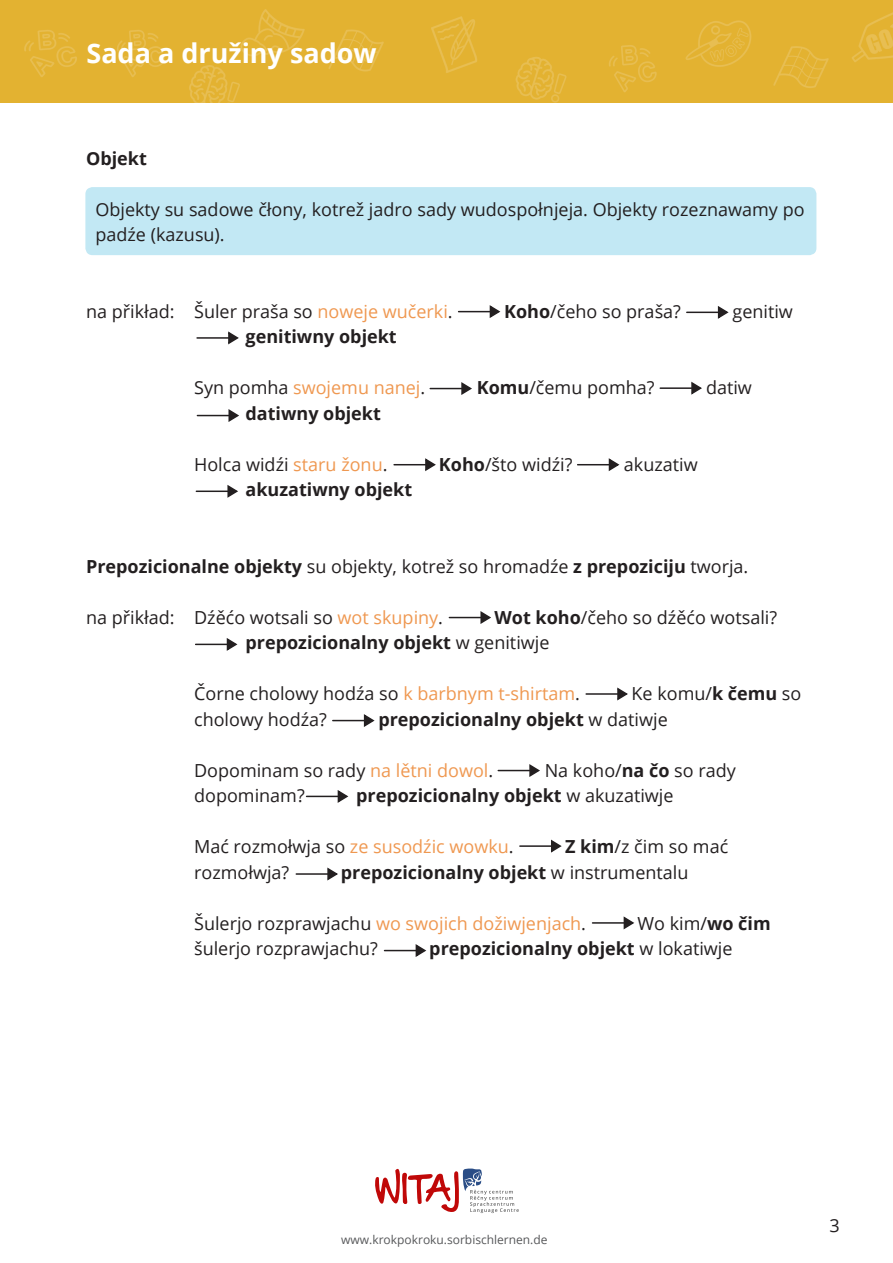
<style>
.page{position:relative;width:893px;height:1263px;background:#fff}
.page>*{position:absolute;margin:0;border:0;box-sizing:border-box;transform-origin:0 0}
.t1{font:700 27px "Open Sans";color:#fff}
.abstand{font:18px/25.5px "Open Sans";color:#231f20}
.abstand-2{font:700 18px "Open Sans";color:#231f20}
.abstand-3{font:18px "Open Sans";color:#ef9851}
.t2{font:12px "Open Sans";color:#57585a}
.s1{color:#ef9851}
.s2{font-weight:700}
.s3{color:#231f20}
.s4{font-weight:400}
</style>
<div class="page">
<img style="left:0;top:0;width:96px;height:102px">
<img style="left:96px;top:0;width:797px;height:102px">
<svg style="left:375px;top:1168px;width:144px;height:45px"></svg>
<div style="left:85px;top:187px;width:731px;height:68px;background:#c2e8f4;border-radius:7px"></div>
<hr style="left:687px;top:312px;width:31px;height:1px;background:#231f20">
<svg style="left:717px;top:306px;width:12px;height:13px"></svg>
<hr style="left:459px;top:311px;width:31px;height:1px;background:#231f20">
<svg style="left:489px;top:305px;width:12px;height:13px"></svg>
<hr style="left:197px;top:337px;width:32px;height:2px;background:#231f20">
<svg style="left:227px;top:331px;width:12px;height:14px"></svg>
<hr style="left:430px;top:388px;width:32px;height:1px;background:#231f20">
<svg style="left:461px;top:382px;width:11px;height:13px"></svg>
<hr style="left:660px;top:387px;width:32px;height:2px;background:#231f20">
<svg style="left:691px;top:381px;width:11px;height:14px"></svg>
<hr style="left:197px;top:415px;width:32px;height:1px;background:#231f20">
<svg style="left:228px;top:409px;width:11px;height:13px"></svg>
<hr style="left:196px;top:490px;width:32px;height:2px;background:#231f20">
<svg style="left:227px;top:485px;width:11px;height:13px"></svg>
<hr style="left:394px;top:464px;width:32px;height:1px;background:#231f20">
<svg style="left:424px;top:458px;width:12px;height:13px"></svg>
<hr style="left:578px;top:464px;width:31px;height:1px;background:#231f20">
<svg style="left:608px;top:458px;width:12px;height:13px"></svg>
<hr style="left:449px;top:617px;width:32px;height:1px;background:#231f20">
<svg style="left:480px;top:611px;width:11px;height:13px"></svg>
<hr style="left:196px;top:644px;width:31px;height:1px;background:#231f20">
<svg style="left:226px;top:638px;width:12px;height:13px"></svg>
<hr style="left:586px;top:693px;width:32px;height:2px;background:#231f20">
<svg style="left:616px;top:687px;width:12px;height:14px"></svg>
<hr style="left:333px;top:720px;width:31px;height:1px;background:#231f20">
<svg style="left:363px;top:714px;width:12px;height:13px"></svg>
<hr style="left:498px;top:770px;width:32px;height:1px;background:#231f20">
<svg style="left:529px;top:764px;width:11px;height:13px"></svg>
<hr style="left:307px;top:796px;width:31px;height:1px;background:#231f20">
<svg style="left:337px;top:790px;width:12px;height:13px"></svg>
<hr style="left:296px;top:873px;width:32px;height:2px;background:#231f20">
<svg style="left:327px;top:867px;width:11px;height:14px"></svg>
<hr style="left:520px;top:845px;width:31px;height:2px;background:#231f20">
<svg style="left:550px;top:839px;width:12px;height:14px"></svg>
<hr style="left:592px;top:922px;width:32px;height:2px;background:#231f20">
<svg style="left:623px;top:916px;width:12px;height:14px"></svg>
<hr style="left:384px;top:950px;width:32px;height:1px;background:#231f20">
<svg style="left:415px;top:944px;width:12px;height:13px"></svg>
<h1 class="t1" style="left:86px;top:34px;width:292px">Sada a družiny sadow</h1>
<p class="abstand-2" style="left:86px;top:145px;width:62px">Objekt</p>
<p class="abstand" style="left:95px;top:196px;width:711px">Objekty su sadowe čłony, kotrež jadro sady wudospołnjeja. Objekty rozeznawamy po padźe (kazusu).</p>
<p class="abstand" style="left:86px;top:298px;width:368px">na přikład: Šuler praša so <span class="s1">noweje wučerki</span>.</p>
<p class="abstand" style="left:504px;top:298px;width:178px"><span class="s2">Koho</span>/čeho so praša?</p>
<p class="abstand" style="left:732px;top:298px;width:62px">genitiw</p>
<p class="abstand-2" style="left:246px;top:324px;width:153px">genitiwny objekt</p>
<p class="abstand-3" style="left:194px;top:375px;width:233px"><span class="s3">Syn pomha</span> swojemu nanej<span class="s3">.</span></p>
<p class="abstand" style="left:477px;top:374px;width:179px"><span class="s2">Komu</span>/čemu pomha?</p>
<p class="abstand" style="left:706px;top:374px;width:47px">datiw</p>
<p class="abstand-2" style="left:246px;top:400px;width:137px">datiwny objekt</p>
<p class="abstand" style="left:194px;top:451px;width:195px">Holca widźi <span class="s1">staru žonu</span>.</p>
<p class="abstand" style="left:439px;top:451px;width:135px"><span class="s2">Koho</span>/što widźi?</p>
<p class="abstand" style="left:624px;top:451px;width:75px">akuzatiw</p>
<p class="abstand-2" style="left:246px;top:477px;width:168px">akuzatiwny objekt</p>
<p class="abstand-2" style="left:86px;top:553px;width:664px">Prepozicionalne objekty <span class="s4">su objekty, kotrež so hromadźe</span> z prepoziciju <span class="s4">tworja.</span></p>
<p class="abstand" style="left:86px;top:604px;width:358px">na přikład: Dźěćo wotsali so <span class="s1">wot skupiny</span>.</p>
<p class="abstand" style="left:246px;top:604px;width:533px;text-indent:249px"><span class="s2">Wot koho</span>/čeho so dźěćo wotsali? <span class="s2">prepozicionalny objekt</span> w genitiwje</p>
<p class="abstand" style="left:194px;top:680px;width:387px">Čorne cholowy hodźa so <span class="s1">k barbnym t-shirtam</span>.</p>
<p class="abstand" style="left:631px;top:680px;width:171px">Ke komu/<span class="s2">k čemu</span> so</p>
<p class="abstand" style="left:194px;top:706px;width:134px">cholowy hodźa?</p>
<p class="abstand-2" style="left:378px;top:706px;width:291px">prepozicionalny objekt <span class="s4">w datiwje</span></p>
<p class="abstand" style="left:194px;top:757px;width:301px">Dopominam so rady <span class="s1">na lětni dowol</span>.</p>
<p class="abstand" style="left:545px;top:757px;width:193px">Na koho/<span class="s2">na čo</span> so rady</p>
<p class="abstand" style="left:194px;top:782px;width:112px">dopominam?</p>
<p class="abstand-2" style="left:356px;top:783px;width:319px">prepozicionalny objekt <span class="s4">w akuzatiwje</span></p>
<p class="abstand" style="left:194px;top:833px;width:321px">Mać rozmołwja so <span class="s1">ze susodźic wowku</span>.</p>
<p class="abstand" style="left:565px;top:833px;width:165px"><span class="s2">Z kim</span>/z čim so mać</p>
<p class="abstand" style="left:194px;top:859px;width:97px">rozmołwja?</p>
<p class="abstand-2" style="left:341px;top:859px;width:349px">prepozicionalny objekt <span class="s4">w instrumentalu</span></p>
<p class="abstand-3" style="left:194px;top:911px;width:393px"><span class="s3">Šulerjo rozprawjachu</span> wo swojich dožiwjenjach<span class="s3">.</span></p>
<p class="abstand" style="left:637px;top:910px;width:135px">Wo kim/<span class="s2">wo čim</span></p>
<p class="abstand" style="left:194px;top:935px;width:185px">šulerjo rozprawjachu?</p>
<p class="abstand-2" style="left:429px;top:936px;width:305px">prepozicionalny objekt <span class="s4">w lokatiwje</span></p>
<p class="t2" style="left:341px;top:1231px;width:208px">www.krokpokroku.sorbischlernen.de</p>
<p class="abstand" style="left:829px;top:1212px;width:12px">3</p>
</div>
